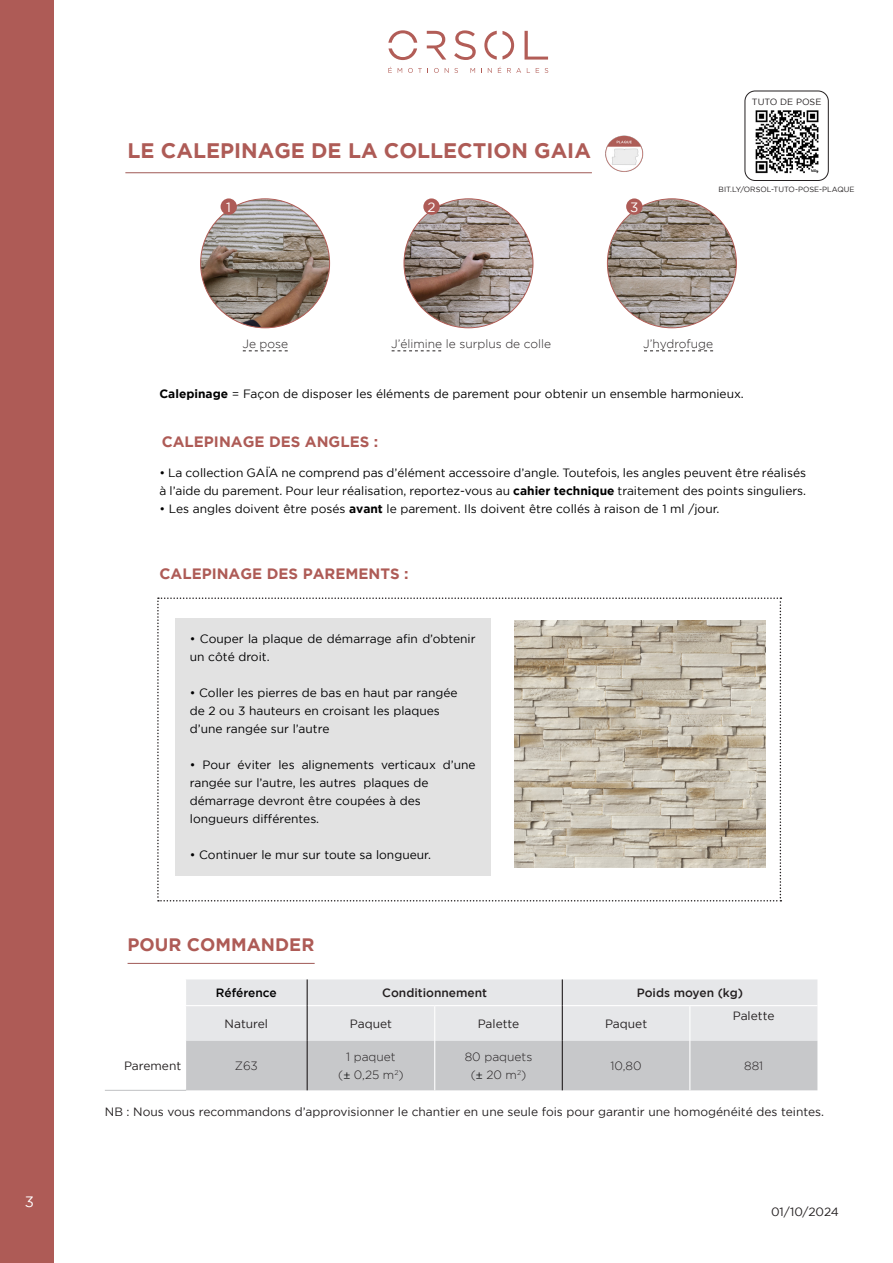
<style>
.page{position:relative;width:893px;height:1263px;background:#fff}
.page>*{position:absolute;margin:0;border:0;box-sizing:border-box;transform-origin:0 0}
.t1{font:700 21px "Gotham";color:#ae5b56}
.t2{font:700 18px "Gotham";color:#ae5b56}
.t3{font:700 15px "Gotham";color:#ae5b56}
.t4{font:15px "Gotham";color:#fff}
.t5{font:13.5px "Gotham";color:#fff}
.t6{font:12px/18px "Gotham";color:#000001}
.t7{font:12px "Gotham";color:#231f20}
.t8{font:300 12px "Gotham";color:#231f20}
.t9{font:500 12px "Gotham";color:#231f20}
.t10{font:500 12px "Gotham";color:#000001}
.t11{font:9px "Gotham";color:#231f20}
.t12{font:7.5px "Gotham";color:#231f20}
.s1{font-weight:700}
.s2{font-family:"Minion Pro";font-weight:400;color:#000001}
</style>
<div class="page">
<div style="left:0;top:0;width:54px;height:1263px;background:#ae5b56"></div>
<svg style="left:454px;top:30px;width:22px;height:30px"></svg>
<svg style="left:525px;top:31px;width:23px;height:29px"></svg>
<svg style="left:427px;top:31px;width:19px;height:29px"></svg>
<svg style="left:388px;top:30px;width:29px;height:30px"></svg>
<svg style="left:484px;top:31px;width:30px;height:29px"></svg>
<svg style="left:388px;top:67px;width:4px;height:6px"></svg>
<svg style="left:398px;top:68px;width:4px;height:5px"></svg>
<svg style="left:408px;top:68px;width:14px;height:5px"></svg>
<svg style="left:434px;top:68px;width:5px;height:5px"></svg>
<svg style="left:445px;top:68px;width:13px;height:5px"></svg>
<svg style="left:470px;top:68px;width:5px;height:5px"></svg>
<svg style="left:488px;top:68px;width:4px;height:5px"></svg>
<svg style="left:498px;top:67px;width:3px;height:6px"></svg>
<svg style="left:507px;top:68px;width:14px;height:5px"></svg>
<hr style="left:125px;top:172px;width:467px;height:1px;background:#a05a56">
<img style="left:607px;top:199px;width:129px;height:129px;border-radius:64px">
<img style="left:404px;top:199px;width:129px;height:129px;border-radius:64px">
<img style="left:201px;top:199px;width:129px;height:129px;border-radius:64px">
<div style="left:221px;top:198px;width:16px;height:17px;background:#ae5b56;border-radius:50%"></div>
<div style="left:626px;top:198px;width:16px;height:17px;background:#ae5b56;border-radius:50%"></div>
<div style="left:423px;top:198px;width:17px;height:17px;background:#ae5b56;border-radius:50%"></div>
<svg style="left:243px;top:351px;width:45px;height:1px"></svg>
<svg style="left:392px;top:351px;width:49px;height:1px"></svg>
<svg style="left:644px;top:351px;width:69px;height:1px"></svg>
<img style="left:605px;top:135px;width:39px;height:37px">
<div style="left:745px;top:91px;width:84px;height:90px;border:1px solid #231f20;border-radius:10px"></div>
<img style="left:755px;top:110px;width:64px;height:64px">
<svg style="left:157px;top:597px;width:624px;height:304px"></svg>
<svg style="left:185px;top:979px;width:632px;height:111px;background:#d8d9db"></svg>
<hr style="left:562px;top:1006px;width:1px;height:35px;background:#231f20">
<hr style="left:562px;top:1041px;width:1px;height:49px;background:#231f20">
<hr style="left:689px;top:1041px;width:1px;height:49px;background:#fff">
<hr style="left:105px;top:1090px;width:81px;height:1px;background:#c7c8ca">
<hr style="left:128px;top:963px;width:187px;height:1px;background:#a05a56">
<p class="t4" style="left:25px;top:1193px;width:11px">3</p>
<p class="t1" style="left:128px;top:139px;width:465px">LE CALEPINAGE DE LA COLLECTION GAIA</p>
<p class="t5" style="left:226px;top:199px;width:6px">1</p>
<p class="t5" style="left:427px;top:199px;width:10px">2</p>
<p class="t5" style="left:630px;top:199px;width:10px">3</p>
<p class="t11" style="left:752px;top:97px;width:71px">TUTO DE POSE</p>
<p class="t12" style="left:719px;top:185px;width:138px">BIT.LY/ORSOL-TUTO-POSE-PLAQUE</p>
<p class="t8" style="left:242px;top:337px;width:47px">Je pose</p>
<p class="t8" style="left:391px;top:337px;width:162px">J’élimine le surplus de colle</p>
<p class="t8" style="left:643px;top:337px;width:72px">J’hydrofuge</p>
<p class="t6" style="left:159px;top:385px;width:586px"><span class="s1">Calepinage</span> = Façon de disposer les éléments de parement pour obtenir un ensemble harmonieux.</p>
<p class="t3" style="left:162px;top:433px;width:218px">CALEPINAGE DES ANGLES :</p>
<p class="t6" style="left:159px;top:464px;width:648px">• La collection GAÏA ne comprend pas d’élément accessoire d’angle. Toutefois, les angles peuvent être réalisés à l’aide du parement. Pour leur réalisation, reportez-vous au <span class="s1">cahier technique</span> traitement des points singuliers.</p>
<p class="t6" style="left:159px;top:500px;width:562px">• Les angles doivent être posés <span class="s1">avant</span> le parement. Ils doivent être collés à raison de 1 ml /jour.</p>
<p class="t3" style="left:159px;top:565px;width:251px">CALEPINAGE DES PAREMENTS :</p>
<p class="t6" style="left:190px;top:630px;width:287px">• Couper la plaque de démarrage afin d’obtenir un côté droit.</p>
<p class="t6" style="left:190px;top:684px;width:269px">• Coller les pierres de bas en haut par rangée de 2 ou 3 hauteurs en croisant les plaques d’une rangée sur l’autre</p>
<p class="t6" style="left:190px;top:756px;width:287px">• Pour éviter les alignements verticaux d’une rangée sur l’autre, les autres plaques de</p>
<p class="t6" style="left:190px;top:792px;width:232px">démarrage devront être coupées à des</p>
<p class="t6" style="left:190px;top:810px;width:131px">longueurs différentes.</p>
<p class="t6" style="left:190px;top:846px;width:243px">• Continuer le mur sur toute sa longueur.</p>
<p class="t2" style="left:128px;top:934px;width:188px">POUR COMMANDER</p>
<p class="t10" style="left:216px;top:986px;width:63px">Référence</p>
<p class="t9" style="left:382px;top:986px;width:106px">Conditionnement</p>
<p class="t9" style="left:637px;top:986px;width:108px">Poids moyen (kg)</p>
<p class="t7" style="left:225px;top:1017px;width:45px">Naturel</p>
<p class="t7" style="left:350px;top:1017px;width:44px">Paquet</p>
<p class="t7" style="left:478px;top:1017px;width:43px">Palette</p>
<p class="t7" style="left:605px;top:1017px;width:44px">Paquet</p>
<p class="t7" style="left:733px;top:1009px;width:43px">Palette</p>
<p class="t7" style="left:124px;top:1059px;width:59px">Parement</p>
<p class="t8" style="left:235px;top:1059px;width:25px">Z63</p>
<p class="t8" style="left:346px;top:1050px;width:51px">1 paquet</p>
<p class="t8" style="left:338px;top:1068px;width:67px">(<span class="s2">±</span> 0,25 m<sup>2</sup>)</p>
<p class="t8" style="left:465px;top:1050px;width:69px">80 paquets</p>
<p class="t8" style="left:471px;top:1068px;width:57px">(<span class="s2">±</span> 20 m<sup>2</sup>)</p>
<p class="t8" style="left:610px;top:1059px;width:33px">10,80</p>
<p class="t8" style="left:744px;top:1059px;width:21px">881</p>
<p class="t7" style="left:105px;top:1105px;width:721px">NB : Nous vous recommandons d’approvisionner le chantier en une seule fois pour garantir une homogénéité des teintes.</p>
<p class="t7" style="left:771px;top:1205px;width:69px">01/10/2024</p>
</div>
